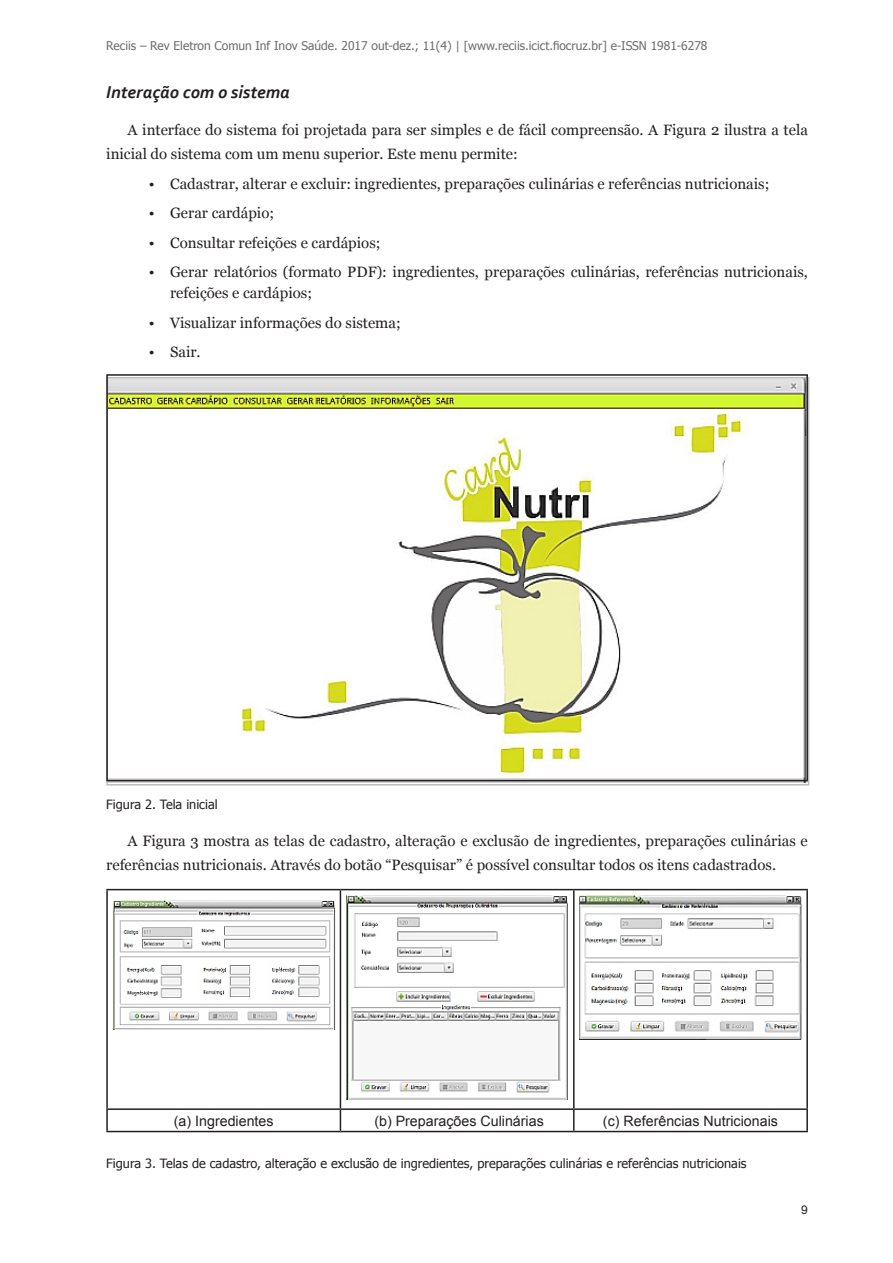
<style>
.page{position:relative;width:893px;height:1263px;background:#fff}
.page>*{position:absolute;margin:0;border:0;box-sizing:border-box;transform-origin:0 0}
.t1{font:italic 700 18px "Corbel";color:#231f20}
.t2{font:15px/24px "Georgia";color:#231f20}
.t3{font:14.25px "Arial";color:#231f20}
.t4{font:12.75px "Tahoma";color:#231f20}
.t5{font:12px "Tahoma";color:#6c6d70}
.t6{font:12px "Arial";color:#231f20}
</style>
<div class="page">
<img style="left:109px;top:380px;width:697px;height:402px">
<hr style="left:106px;top:889px;width:234px;height:1px;background:#231f20">
<hr style="left:106px;top:890px;width:2px;height:218px;background:#231f20">
<hr style="left:340px;top:889px;width:234px;height:1px;background:#231f20">
<hr style="left:340px;top:890px;width:1px;height:218px;background:#231f20">
<hr style="left:574px;top:889px;width:234px;height:1px;background:#231f20">
<hr style="left:573px;top:890px;width:2px;height:218px;background:#231f20">
<hr style="left:806px;top:890px;width:2px;height:218px;background:#231f20">
<hr style="left:106px;top:1108px;width:234px;height:2px;background:#231f20">
<hr style="left:106px;top:1110px;width:2px;height:21px;background:#231f20">
<hr style="left:340px;top:1108px;width:234px;height:2px;background:#231f20">
<svg style="left:340px;top:1110px;width:1px;height:21px"></svg>
<hr style="left:574px;top:1108px;width:234px;height:2px;background:#231f20">
<hr style="left:573px;top:1110px;width:2px;height:21px;background:#231f20">
<hr style="left:806px;top:1110px;width:2px;height:21px;background:#231f20">
<hr style="left:106px;top:1131px;width:234px;height:1px;background:#231f20">
<hr style="left:340px;top:1131px;width:234px;height:1px;background:#231f20">
<hr style="left:574px;top:1131px;width:234px;height:1px;background:#231f20">
<img style="left:113px;top:900px;width:223px;height:130px">
<img style="left:346px;top:896px;width:222px;height:204px">
<img style="left:580px;top:896px;width:222px;height:144px">
<div style="left:106px;top:374px;width:702px;height:407px;border:2px solid #231f20"></div>
<p class="t5" style="left:106px;top:38px;width:603px">Reciis – Rev Eletron Comun Inf Inov Saúde. 2017 out-dez.; 11(4) | [www.reciis.icict.fiocruz.br] e-ISSN 1981-6278</p>
<p class="t1" style="left:106px;top:81px;width:185px">Interação com o sistema</p>
<p class="t2" style="left:106px;top:118px;width:703px;text-indent:21px">A interface do sistema foi projetada para ser simples e de fácil compreensão. A Figura 2 ilustra a tela inicial do sistema com um menu superior. Este menu permite:</p>
<p class="t2" style="left:149px;top:172px;width:622px">• Cadastrar, alterar e excluir: ingredientes, preparações culinárias e referências nutricionais;</p>
<p class="t2" style="left:149px;top:201px;width:127px">• Gerar cardápio;</p>
<p class="t2" style="left:149px;top:231px;width:233px">• Consultar refeições e cardápios;</p>
<p class="t2" style="left:170px;top:262px;width:639px;line-height:21px;text-indent:-21px">• Gerar relatórios (formato PDF): ingredientes, preparações culinárias, referências nutricionais, refeições e cardápios;</p>
<p class="t2" style="left:149px;top:311px;width:253px">• Visualizar informações do sistema;</p>
<p class="t2" style="left:149px;top:340px;width:53px">• Sair.</p>
<p class="t4" style="left:106px;top:796px;width:113px">Figura 2. Tela inicial</p>
<p class="t2" style="left:106px;top:829px;width:703px;text-indent:21px">A Figura 3 mostra as telas de cadastro, alteração e exclusão de ingredientes, preparações culinárias e referências nutricionais. Através do botão “Pesquisar” é possível consultar todos os itens cadastrados.</p>
<p class="t3" style="left:174px;top:1111px;width:101px">(a) Ingredientes</p>
<p class="t3" style="left:374px;top:1111px;width:171px">(b) Preparações Culinárias</p>
<p class="t3" style="left:603px;top:1111px;width:176px">(c) Referências Nutricionais</p>
<p class="t4" style="left:106px;top:1155px;width:642px">Figura 3. Telas de cadastro, alteração e exclusão de ingredientes, preparações culinárias e referências nutricionais</p>
<p class="t6" style="left:801px;top:1202px;width:8px">9</p>
</div>
